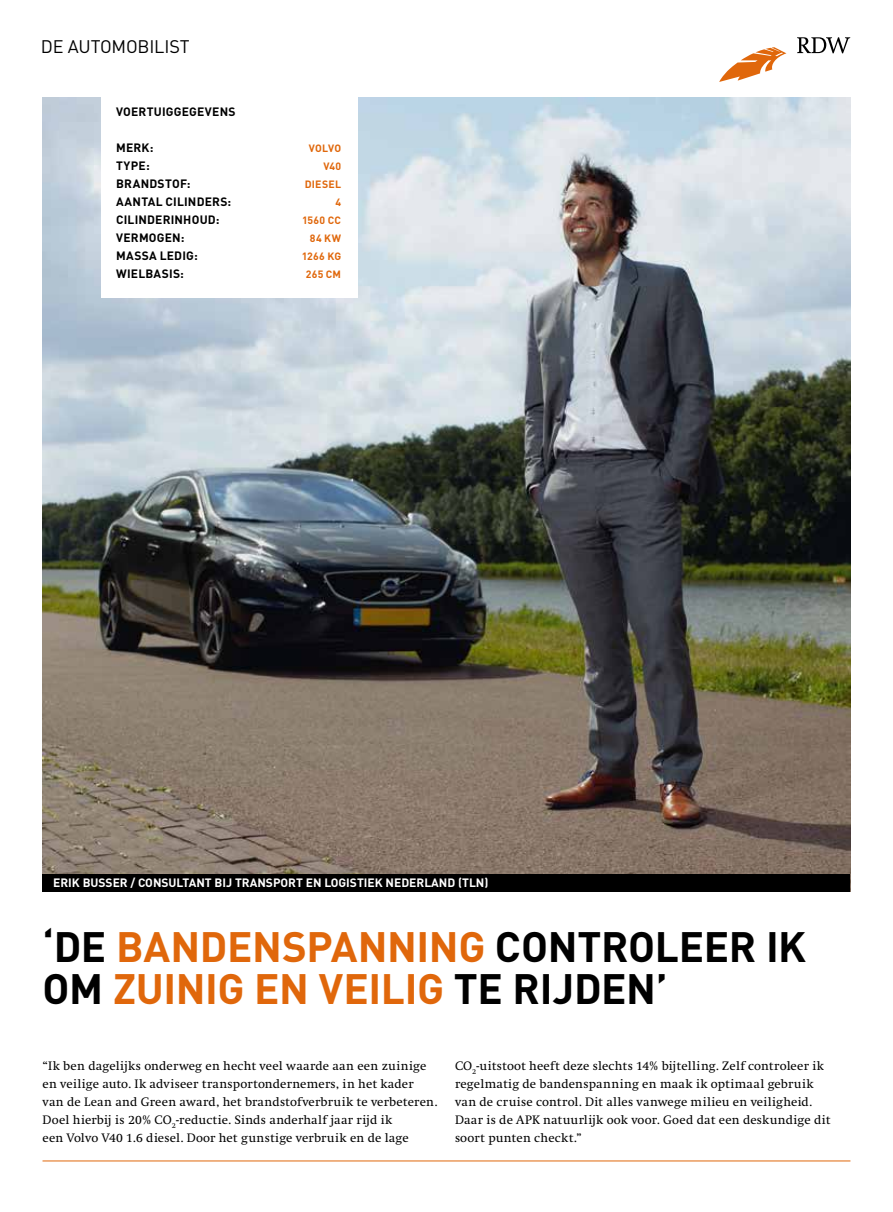
<style>
.page{position:relative;width:893px;height:1212px;background:#fff}
.page>*{position:absolute;margin:0;border:0;box-sizing:border-box;transform-origin:0 0}
.Kop_Large{font:700 42px/42px "DIN";letter-spacing:-.01em;color:#e0670b}
.t1{font:18px "DIN";letter-spacing:-.01em;color:#000}
.Body{font:12.75px/18px "Swift";letter-spacing:.02em;color:#000}
.t2{font:700 12px "DIN";letter-spacing:.02em;color:#000}
.t3{font:700 12px "DIN";color:#fff}
.t4{font:700 10.5px "DIN";letter-spacing:.02em;color:#e0670b}
.s1{color:#000}
</style>
<div class="page">
<img style="left:43px;top:98px;width:807px;height:776px">
<hr style="left:43px;top:1160px;width:807px;height:1px;background:#e0670b">
<div style="left:101px;top:81px;width:257px;height:216px;background:#fff"></div>
<div style="left:43px;top:874px;width:807px;height:18px;background:#000"></div>
<svg style="left:719px;top:47px;width:67px;height:35px"></svg>
<svg style="left:797px;top:37px;width:53px;height:16px"></svg>
<p class="t1" style="left:41px;top:36px;width:150px">DE AUTOMOBILIST</p>
<p class="t2" style="left:116px;top:103px;width:121px">VOERTUIGGEGEVENS</p>
<p class="t2" style="left:116px;top:139px;width:39px">MERK:</p>
<p class="t4" style="left:309px;top:141px;width:34px">VOLVO</p>
<p class="t2" style="left:116px;top:157px;width:35px">TYPE:</p>
<p class="t4" style="left:323px;top:159px;width:19px">V40</p>
<p class="t2" style="left:116px;top:175px;width:76px">BRANDSTOF:</p>
<p class="t4" style="left:305px;top:177px;width:38px">DIESEL</p>
<p class="t2" style="left:116px;top:193px;width:117px">AANTAL CILINDERS:</p>
<p class="t4" style="left:335px;top:195px;width:7px">4</p>
<p class="t2" style="left:116px;top:211px;width:105px">CILINDERINHOUD:</p>
<p class="t4" style="left:302px;top:213px;width:41px">1560 CC</p>
<p class="t2" style="left:116px;top:229px;width:70px">VERMOGEN:</p>
<p class="t4" style="left:310px;top:231px;width:33px">84 KW</p>
<p class="t2" style="left:116px;top:247px;width:83px">MASSA LEDIG:</p>
<p class="t4" style="left:302px;top:249px;width:41px">1266 KG</p>
<p class="t2" style="left:116px;top:265px;width:69px">WIELBASIS:</p>
<p class="t4" style="left:306px;top:267px;width:37px">265 CM</p>
<p class="t3" style="left:53px;top:875px;width:437px">ERIK BUSSER / CONSULTANT BIJ TRANSPORT EN LOGISTIEK NEDERLAND (TLN)</p>
<p class="Kop_Large" style="left:43px;top:924px;width:765px"><span class="s1">‘DE</span> BANDENSPANNING <span class="s1">CONTROLEER IK<br>OM</span> ZUINIG EN VEILIG <span class="s1">TE RIJDEN’</span></p>
<p class="Body" style="left:43px;top:1057px;width:396px">“Ik ben dagelijks onderweg en hecht veel waarde aan een zuinige en veilige auto. Ik adviseer transportondernemers, in het kader van de Lean and Green award, het brandstofverbruik te verbeteren.<br>Doel hierbij is 20% CO<sub>2</sub>-reductie. Sinds anderhalf jaar rijd ik<br>een Volvo V40 1.6 diesel. Door het gunstige verbruik en de lage</p>
<p class="Body" style="left:455px;top:1057px;width:377px">CO<sub>2</sub>-uitstoot heeft deze slechts 14% bijtelling. Zelf controleer ik regelmatig de bandenspanning en maak ik optimaal gebruik van de cruise control. Dit alles vanwege milieu en veiligheid.<br>Daar is de APK natuurlijk ook voor. Goed dat een deskundige dit soort punten checkt.”</p>
</div>
